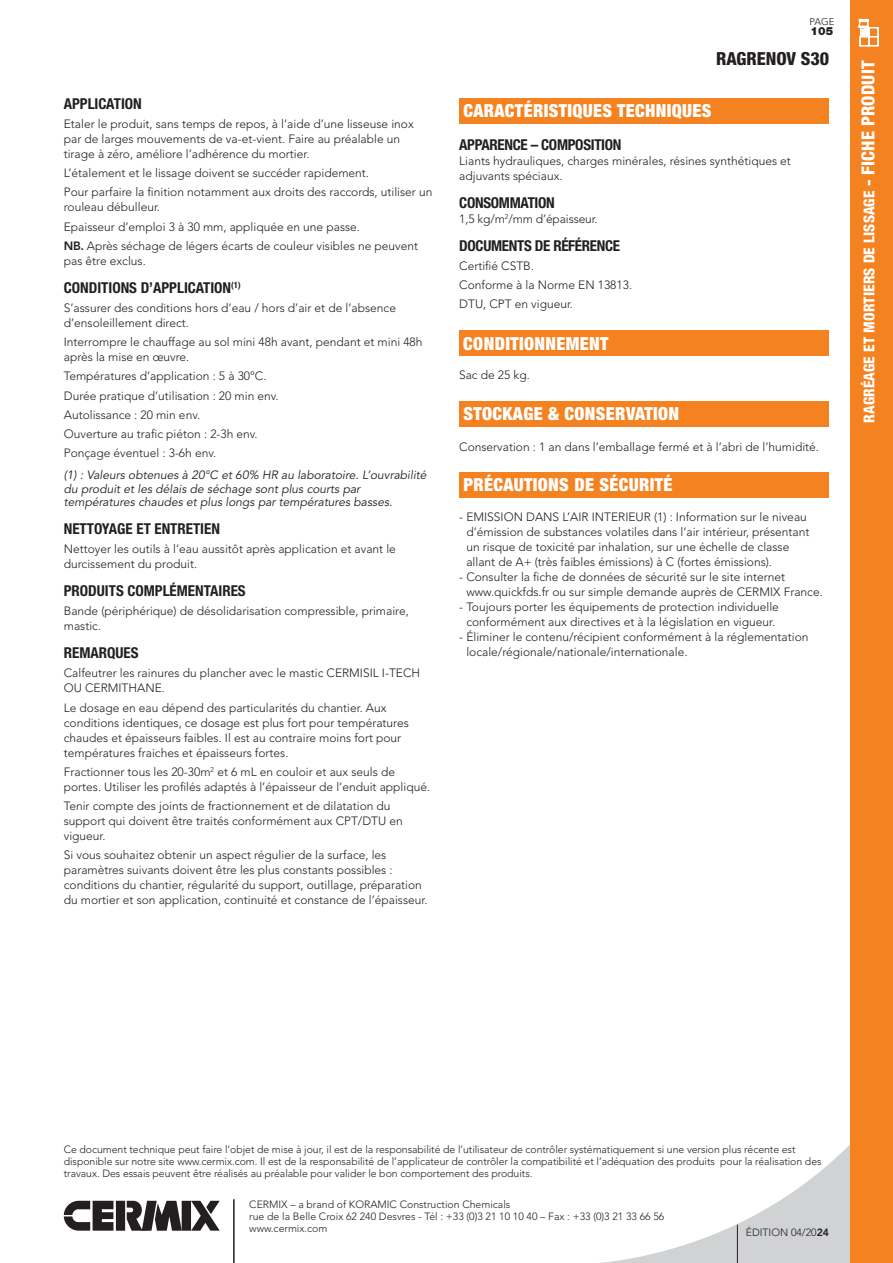
<style>
.page{position:relative;width:893px;height:1263px;background:#fff}
.page>*{position:absolute;margin:0;border:0;box-sizing:border-box;transform-origin:0 0}
.t1{font:900 condensed 18px "Helvetica Neue LT Std";letter-spacing:.02em;color:#fff}
.t2{font:800 condensed 18px "Helvetica Neue LT Std";color:#231f20}
.t3{font:700 condensed 15px "Helvetica Neue LT Std";color:#231f20}
.t4{font:700 condensed 15px "Helvetica Neue LT Std";letter-spacing:-.02em;color:#231f20}
.t5{font:800 condensed 15px "Helvetica Neue LT Std";letter-spacing:.01em;color:#fff}
.t6{font:300 12px/15px "Avenir LT Std";color:#231f20}
.t7{font:italic 12px/13.5px "Avenir LT Pro";color:#231f20}
.t8{font:900 11.25px "Helvetica Neue LT Std";color:#231f20}
.t9{font:300 10.5px/12px "Avenir LT Std";letter-spacing:-.005em;color:#231f20}
.t10{font:300 9.75px "Avenir LT Std";color:#231f20}
.s1{font-family:"Avenir LT Pro";font-weight:800}
.s2{font-size:18px}
</style>
<div class="page">
<div style="left:850px;top:0;width:43px;height:631px;background:#f58220"></div>
<svg style="left:601px;top:1144px;width:249px;height:119px"></svg>
<hr style="left:737px;top:1225px;width:1px;height:38px;background:#231f20">
<svg style="left:64px;top:1201px;width:156px;height:30px"></svg>
<hr style="left:233px;top:1199px;width:2px;height:64px;background:#231f20">
<svg style="left:859px;top:19px;width:19px;height:27px"></svg>
<div style="left:459px;top:401px;width:370px;height:25px;background:#f58220"></div>
<div style="left:459px;top:331px;width:370px;height:25px;background:#f58220"></div>
<div style="left:459px;top:98px;width:370px;height:25px;background:#f58220"></div>
<div style="left:459px;top:472px;width:370px;height:25px;background:#f58220"></div>
<div style="left:850px;top:619px;width:43px;height:644px;background:#f58220"></div>
<p class="t3" style="left:64px;top:94px;width:80px">APPLICATION</p>
<p class="t6" style="left:64px;top:116px;width:351px">Etaler le produit, sans temps de repos, à l’aide d’une lisseuse inox par de larges mouvements de va-et-vient. Faire au préalable un tirage à zéro, améliore l’adhérence du mortier.</p>
<p class="t6" style="left:64px;top:163px;width:370px;line-height:19.2px">L’étalement et le lissage doivent se succéder rapidement.<br>Pour parfaire la finition notamment aux droits des raccords, utiliser un</p>
<p class="t6" style="left:64px;top:198px;width:356px;line-height:19.2px">rouleau débulleur.<br>Epaisseur d’emploi 3 à 30 mm, appliquée en une passe.<br><span class="s1">NB.</span> Après séchage de légers écarts de couleur visibles ne peuvent</p>
<p class="t6" style="left:64px;top:253px;width:84px">pas être exclus.</p>
<p class="t3" style="left:64px;top:278px;width:178px">CONDITIONS D’APPLICATION<sup>(1)</sup></p>
<p class="t6" style="left:64px;top:300px;width:334px">S’assurer des conditions hors d’eau / hors d’air et de l’absence d’ensoleillement direct.</p>
<p class="t6" style="left:64px;top:334px;width:360px">Interrompre le chauffage au sol mini 48h avant, pendant et mini 48h après la mise en œuvre.</p>
<p class="t6" style="left:64px;top:367px;width:216px;line-height:19.2px">Températures d’application : 5 à 30°C.<br>Durée pratique d’utilisation : 20 min env.<br>Autolissance : 20 min env.<br>Ouverture au trafic piéton : 2-3h env.<br>Ponçage éventuel : 3-6h env.</p>
<p class="t7" style="left:64px;top:469px;width:364px">(1) : Valeurs obtenues à 20°C et 60% HR au laboratoire. L’ouvrabilité du produit et les délais de séchage sont plus courts par températures chaudes et plus longs par températures basses.</p>
<p class="t3" style="left:64px;top:520px;width:158px">NETTOYAGE ET ENTRETIEN</p>
<p class="t6" style="left:64px;top:542px;width:334px">Nettoyer les outils à l’eau aussitôt après application et avant le durcissement du produit.</p>
<p class="t3" style="left:64px;top:582px;width:183px">PRODUITS COMPLÉMENTAIRES</p>
<p class="t6" style="left:64px;top:604px;width:346px">Bande (périphérique) de désolidarisation compressible, primaire, mastic.</p>
<p class="t3" style="left:64px;top:644px;width:76px">REMARQUES</p>
<p class="t6" style="left:64px;top:666px;width:358px">Calfeutrer les rainures du plancher avec le mastic CERMISIL I-TECH<br>OU CERMITHANE.</p>
<p class="t6" style="left:64px;top:700px;width:347px">Le dosage en eau dépend des particularités du chantier. Aux conditions identiques, ce dosage est plus fort pour températures chaudes et épaisseurs faibles. Il est au contraire moins fort pour températures fraiches et épaisseurs fortes.</p>
<p class="t6" style="left:64px;top:764px;width:368px">Fractionner tous les 20-30m<sup>2</sup> et 6 mL en couloir et aux seuls de portes. Utiliser les profilés adaptés à l’épaisseur de l’enduit appliqué.</p>
<p class="t6" style="left:64px;top:798px;width:341px">Tenir compte des joints de fractionnement et de dilatation du support qui doivent être traités conformément aux CPT/DTU en vigueur.</p>
<p class="t6" style="left:64px;top:848px;width:365px">Si vous souhaitez obtenir un aspect régulier de la surface, les paramètres suivants doivent être les plus constants possibles : conditions du chantier, régularité du support, outillage, préparation du mortier et son application, continuité et constance de l’épaisseur.</p>
<p class="t10" style="left:809px;top:15px;width:27px">PAGE</p>
<p class="t8" style="left:811px;top:25px;width:24px">105</p>
<h1 class="t2" style="left:716px;top:47px;width:115px">RAGRENOV S30</h1>
<h1 class="t1" style="left:463px;top:99px;width:250px">CARACTÉRISTIQUES TECHNIQUES</h1>
<p class="t4" style="left:459px;top:136px;width:164px">APPARENCE – COMPOSITION</p>
<p class="t6" style="left:459px;top:153px;width:333px">Liants hydrauliques, charges minérales, résines synthétiques et adjuvants spéciaux.</p>
<p class="t4" style="left:459px;top:193px;width:97px">CONSOMMATION</p>
<p class="t6" style="left:459px;top:211px;width:140px">1,5 kg/m<sup>2</sup>/mm d’épaisseur.</p>
<p class="t4" style="left:459px;top:236px;width:162px">DOCUMENTS DE RÉFÉRENCE</p>
<p class="t6" style="left:459px;top:256px;width:174px;line-height:19.2px">Certifié CSTB.<br>Conforme à la Norme EN 13813.<br>DTU, CPT en vigueur.</p>
<h1 class="t1" style="left:463px;top:332px;width:147px">CONDITIONNEMENT</h1>
<p class="t6" style="left:459px;top:368px;width:72px">Sac de 25 kg.</p>
<h1 class="t1" style="left:463px;top:402px;width:217px">STOCKAGE &amp; CONSERVATION</h1>
<p class="t6" style="left:459px;top:439px;width:361px">Conservation : 1 an dans l’emballage fermé et à l’abri de l’humidité.</p>
<h1 class="t1" style="left:463px;top:474px;width:211px">PRÉCAUTIONS DE SÉCURITÉ</h1>
<p class="t6" style="left:466px;top:509px;width:345px;text-indent:-7px">- EMISSION DANS L’AIR INTERIEUR (1) : Information sur le niveau d’émission de substances volatiles dans l’air intérieur, présentant un risque de toxicité par inhalation, sur une échelle de classe allant de A+ (très faibles émissions) à C (fortes émissions).</p>
<p class="t6" style="left:466px;top:569px;width:358px;text-indent:-7px">- Consulter la fiche de données de sécurité sur le site internet www.quickfds.fr ou sur simple demande auprès de CERMIX France.</p>
<p class="t6" style="left:459px;top:599px;width:321px;text-align:center">- Toujours porter les équipements de protection individuelle conformément aux directives et à la législation en vigueur.</p>
<p class="t6" style="left:466px;top:629px;width:344px;text-indent:-7px">- Éliminer le contenu/récipient conformément à la réglementation locale/régionale/nationale/internationale.</p>
<p class="t5" style="left:860px;top:423px;width:364px;rotate:-90deg">RAGRÉAGE ET MORTIERS DE LISSAGE <span class="s2">- FICHE PRODUIT</span></p>
<p class="t9" style="left:64px;top:1143px;width:759px">Ce document technique peut faire l’objet de mise à jour, il est de la responsabilité de l’utilisateur de contrôler systématiquement si une version plus récente est disponible sur notre site www.cermix.com. Il est de la responsabilité de l’applicateur de contrôler la compatibilité et l’adéquation des produits pour la réalisation des travaux. Des essais peuvent être réalisés au préalable pour valider le bon comportement des produits.</p>
<p class="t9" style="left:249px;top:1198px;width:417px">CERMIX – a brand of KORAMIC Construction Chemicals<br>rue de la Belle Croix 62 240 Desvres - Tél : +33 (0)3 21 10 10 40 – Fax : +33 (0)3 21 33 66 56 www.cermix.com</p>
<p class="t9" style="left:746px;top:1226px;width:85px">ÉDITION 04/20<span class="s1">24</span></p>
</div>
